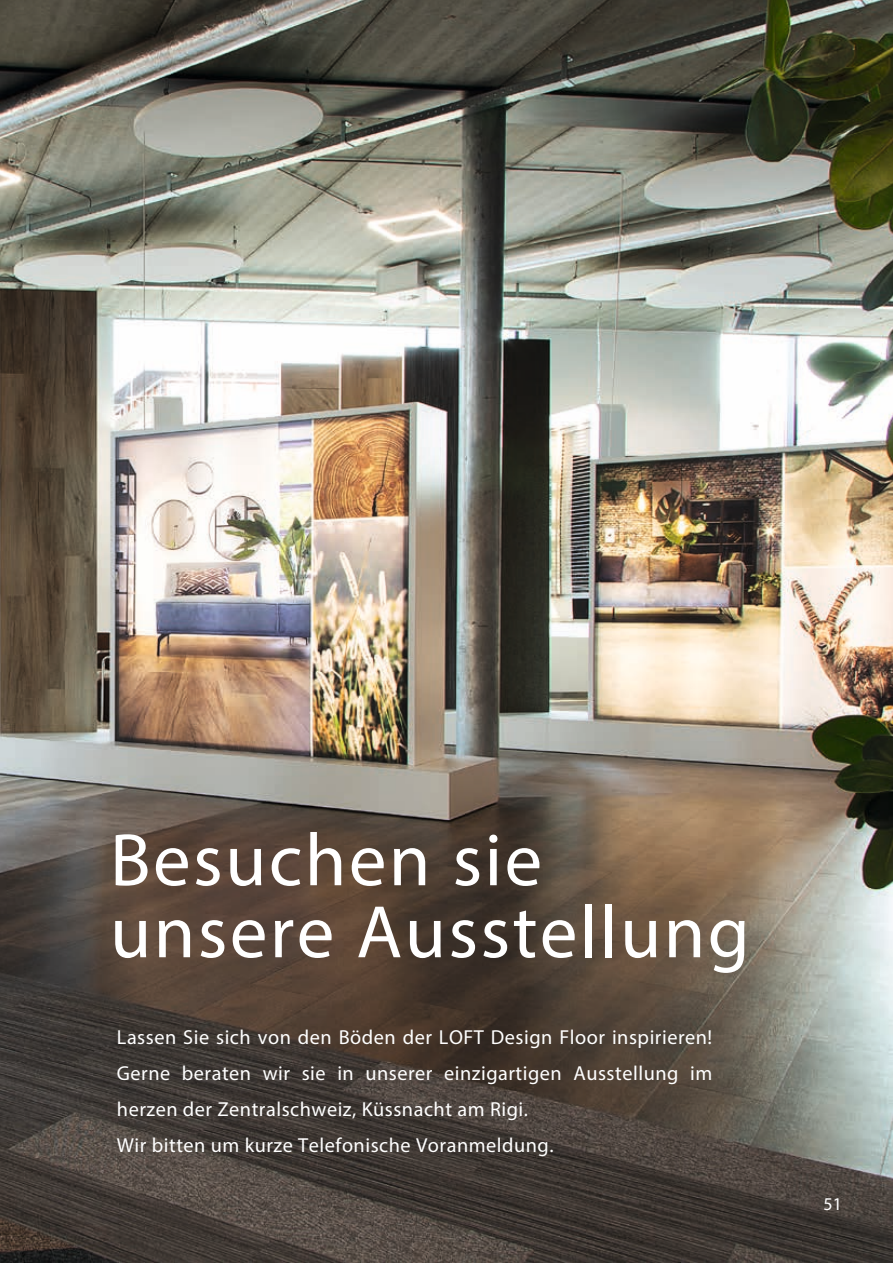
<style>
.page{position:relative;width:893px;height:1263px;background:#fff}
.page>*{position:absolute;margin:0;border:0;box-sizing:border-box;transform-origin:0 0}
.Titel{font:75px/72px "Myriad Pro";letter-spacing:.03em;color:#fff}
.teksten_body_uitvul{font:20.25px/36px "Myriad Pro";letter-spacing:.025em;color:#fff}
.t1{font:18px "Myriad Pro";color:#fff}
</style>
<div class="page">
<img style="left:0;top:0;width:893px;height:1263px">
<p class="Titel" style="left:110px;top:823px;width:641px">Besuchen sie unsere Ausstellung</p>
<p class="teksten_body_uitvul" style="left:117px;top:1019px;width:597px">Lassen Sie sich von den Böden der LOFT Design Floor inspirieren!<br>Gerne beraten wir sie in unserer einzigartigen Ausstellung im herzen der Zentralschweiz, Küssnacht am Rigi.<br>Wir bitten um kurze Telefonische Voranmeldung.</p>
<p class="t1" style="left:824px;top:1193px;width:20px">51</p>
</div>
